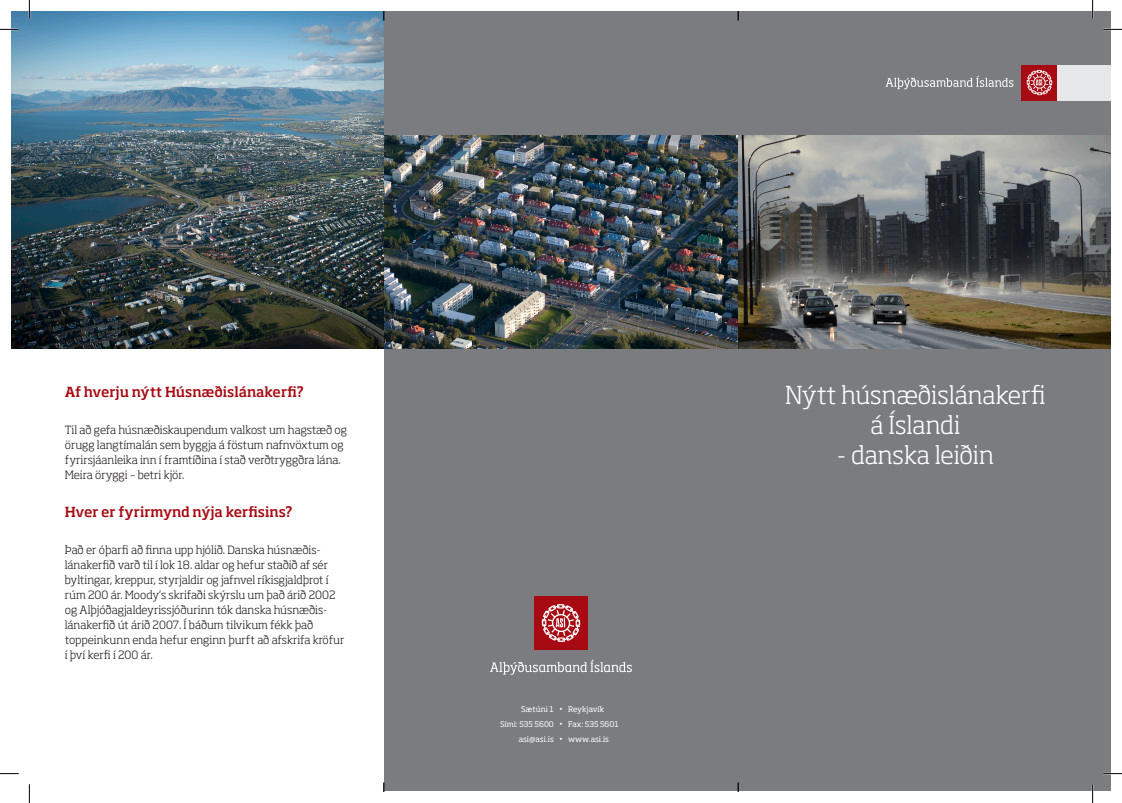
<style>
.page{position:relative;width:1122px;height:803px;background:#fff}
.page>*{position:absolute;margin:0;border:0;box-sizing:border-box;transform-origin:0 0}
.t1{font:300 24.5px/30px "Soho Std";letter-spacing:-.005em;color:#fff;text-align:center}
.t2{font:500 13.75px "Soho Std";color:#a70a12}
.t3{font:300 11.25px/15px "Soho Std";color:#231f20}
.t4{font:7.75px "Soho Std";color:#fff}
.s1{font-size:5.75px}
</style>
<div class="page">
<div style="left:384px;top:12px;width:726px;height:779px;background:#7a7c7f"></div>
<img style="left:384px;top:136px;width:726px;height:212px">
<img style="left:12px;top:12px;width:372px;height:336px">
<svg style="left:885px;top:76px;width:128px;height:13px"></svg>
<div style="left:1022px;top:65px;width:35px;height:35px;background:#a70a12"></div>
<svg style="left:1026px;top:70px;width:26px;height:25px"></svg>
<div style="left:1057px;top:65px;width:53px;height:35px;background:#e6e7e9"></div>
<div style="left:534px;top:596px;width:53px;height:53px;background:#a70a12"></div>
<svg style="left:542px;top:604px;width:38px;height:38px"></svg>
<svg style="left:490px;top:660px;width:142px;height:15px"></svg>
<svg style="left:737px;top:12px;width:2px;height:9px"></svg>
<svg style="left:737px;top:782px;width:2px;height:9px"></svg>
<svg style="left:0;top:29px;width:19px;height:1px"></svg>
<svg style="left:1103px;top:29px;width:19px;height:1px"></svg>
<svg style="left:0;top:773px;width:19px;height:1px"></svg>
<svg style="left:1103px;top:773px;width:19px;height:1px"></svg>
<svg style="left:29px;top:0;width:1px;height:19px"></svg>
<svg style="left:29px;top:784px;width:1px;height:19px"></svg>
<svg style="left:1092px;top:0;width:1px;height:19px"></svg>
<svg style="left:1092px;top:784px;width:1px;height:19px"></svg>
<p class="t2" style="left:65px;top:383px;width:241px">Af hverju nýtt Húsnæðislánakerfi?</p>
<p class="t3" style="left:65px;top:423px;width:284px">Til að gefa húsnæðiskaupendum valkost um hagstæð og örugg langtímalán sem byggja á föstum nafnvöxtum og fyrirsjáanleika inn í framtíðina í stað verðtryggðra lána.<br>Meira öryggi – betri kjör.</p>
<p class="t2" style="left:65px;top:503px;width:230px">Hver er fyrirmynd nýja kerfisins?</p>
<p class="t3" style="left:65px;top:543px;width:281px">Það er óþarfi að finna upp hjólið. Danska húsnæðis&shy;lánakerfið varð til í lok 18. aldar og hefur staðið af sér byltingar, kreppur, styrjaldir og jafnvel ríkisgjaldþrot í rúm 200 ár. Moody‘s skrifaði skýrslu um það árið 2002 og Alþjóðagjaldeyrissjóðurinn tók danska húsnæðis&shy;lánakerfið út árið 2007. Í báðum tilvikum fékk það toppeinkunn enda hefur enginn þurft að afskrifa kröfur í því kerfi í 200 ár.</p>
<p class="t4" style="left:521px;top:704px;width:84px">Sætúni 1 <span class="s1">•</span> Reykjavík</p>
<p class="t4" style="left:500px;top:719px;width:120px">Sími: 535 5600 <span class="s1">•</span> Fax: 535 5601</p>
<p class="t4" style="left:519px;top:734px;width:92px">asi@asi.is <span class="s1">•</span> www.asi.is</p>
<h1 class="t1" style="left:785px;top:380px;width:262px">Nýtt húsnæðislánakerfi á Íslandi</h1>
<h1 class="t1" style="left:837px;top:440px;width:159px">- danska leiðin</h1>
</div>
